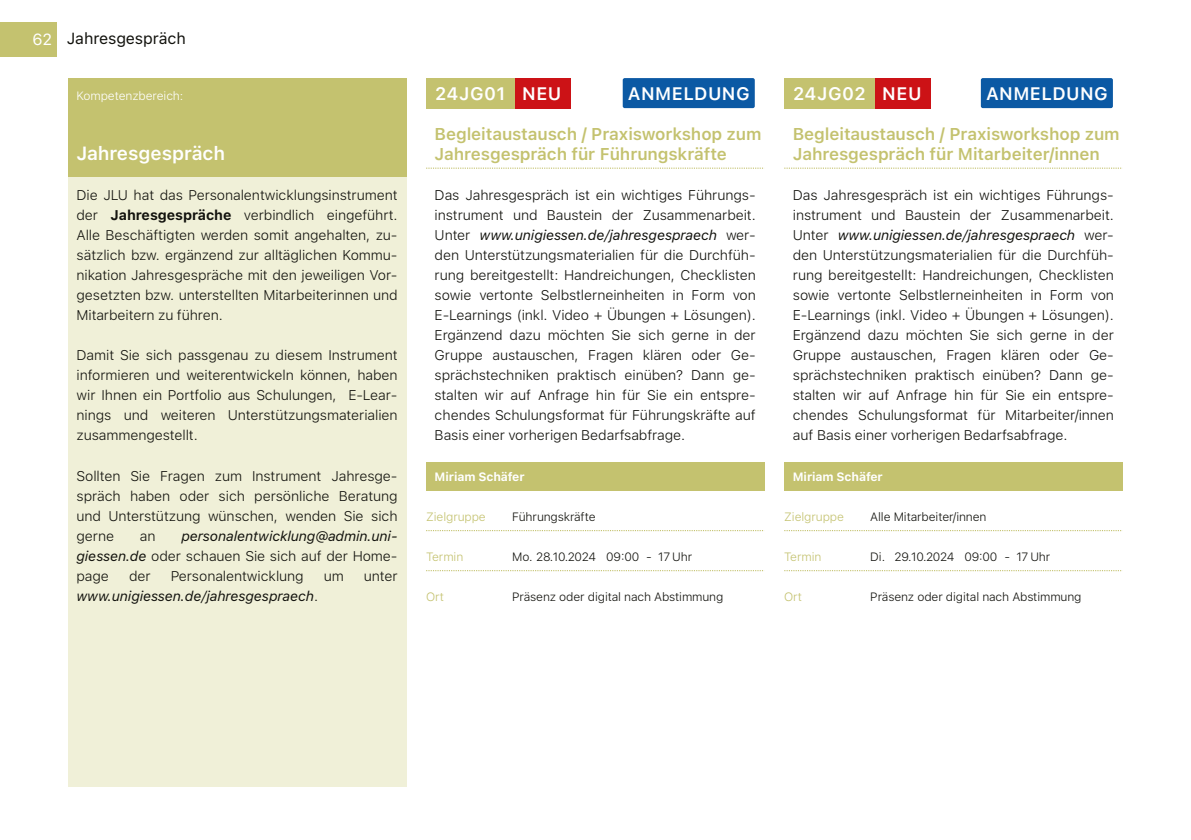
<style>
.page{position:relative;width:1191px;height:840px;background:#fff}
.page>*{position:absolute;margin:0;border:0;box-sizing:border-box;transform-origin:0 0}
.t1{font:600 19px "SF Pro Text";letter-spacing:-.005em;color:#fff}
.t2{font:600 18px "SF Pro Text";letter-spacing:.025em;color:#fff}
.t3{font:600 17px/20px "SF Pro Text";letter-spacing:-.01em;color:#c4c26f}
.t4{font:16px "SF Pro Text";letter-spacing:-.01em;color:#12120d}
.t5{font:16px "SF Pro Text";color:#fff}
.t6{font:300 14px/20px "SF Pro Text";letter-spacing:-.005em;color:#12120d;text-align:justify}
.t7{font:italic 14px/20px "SF Pro Text";letter-spacing:-.01em;color:#12120d;text-align:justify}
.t8{font:300 12px "SF Pro Text";letter-spacing:-.015em;color:#12120d}
.t9{font:300 12px "SF Pro Text";letter-spacing:-.005em;color:#c4c26f}
.t10{font:700 12px "SF Pro Text";letter-spacing:-.005em;color:#fff}
.t11{font:300 12px "SF Pro Text";letter-spacing:-.01em;color:#fff}
.s1{font-weight:700}
.s2{font-weight:300;font-style:normal}
.s3{font-weight:400;font-style:italic}
</style>
<div class="page">
<div style="left:0;top:23px;width:57px;height:34px;background:#c4c26f"></div>
<div style="left:862px;top:78px;width:68px;height:30px;background:#cc1216"></div>
<div style="left:502px;top:78px;width:68px;height:30px;background:#cc1216"></div>
<div style="left:68px;top:78px;width:338px;height:708px;background:#f0f0d8"></div>
<div style="left:68px;top:78px;width:338px;height:98px;background:#c4c26f"></div>
<div style="left:426px;top:78px;width:88px;height:30px;background:#c4c26f"></div>
<svg style="left:426px;top:167px;width:337px;height:2px"></svg>
<div style="left:426px;top:462px;width:338px;height:28px;background:#c4c26f"></div>
<svg style="left:426px;top:530px;width:338px;height:1px"></svg>
<svg style="left:426px;top:570px;width:338px;height:1px"></svg>
<div style="left:784px;top:78px;width:90px;height:30px;background:#c4c26f"></div>
<svg style="left:784px;top:167px;width:338px;height:2px"></svg>
<div style="left:784px;top:462px;width:338px;height:28px;background:#c4c26f"></div>
<svg style="left:784px;top:530px;width:338px;height:1px"></svg>
<svg style="left:784px;top:570px;width:338px;height:1px"></svg>
<div style="left:622px;top:78px;width:132px;height:30px;background:#0b59a4;border-radius:2px"></div>
<div style="left:980px;top:78px;width:132px;height:30px;background:#0b59a4;border-radius:2px"></div>
<p class="t5" style="left:32px;top:30px;width:21px">62</p>
<p class="t4" style="left:67px;top:28px;width:121px">Jahresgespräch</p>
<p class="t11" style="left:76px;top:89px;width:108px">Kompetenzbereich:</p>
<h1 class="t1" style="left:76px;top:142px;width:150px">Jahresgespräch</h1>
<p class="t6" style="left:76px;top:185px;width:323px">Die JLU hat das Personalentwicklungsinstrument der <span class="s1">Jahresgespräche</span> verbindlich eingeführt.<br>Alle Beschäftigten werden somit angehalten, zu‑ sätzlich bzw. ergänzend zur alltäglichen Kommu‑ nikation Jahresgespräche mit den jeweiligen Vor‑ gesetzten bzw. unterstellten Mitarbeiterinnen und Mitarbeitern zu führen.</p>
<p class="t6" style="left:76px;top:345px;width:323px">Damit Sie sich passgenau zu diesem Instrument informieren und weiterentwickeln können, haben wir Ihnen ein Portfolio aus Schulungen, E‑Lear‑ nings und weiteren Unterstützungsmaterialien zusammengestellt.</p>
<p class="t6" style="left:76px;top:465px;width:323px">Sollten Sie Fragen zum Instrument Jahresge‑ spräch haben oder sich persönliche Beratung und Unterstützung wünschen, wenden Sie sich gerne</p>
<p class="t7" style="left:76px;top:525px;width:323px;text-indent:105px">personalentwicklung@admin.uni‑ giessen.de <span class="s2">oder schauen Sie sich auf der Home‑ page</span></p>
<p class="t6" style="left:140px;top:525px;width:17px">an</p>
<p class="t6" style="left:129px;top:565px;width:23px">der</p>
<p class="t6" style="left:171px;top:565px;width:134px">Personalentwicklung</p>
<p class="t6" style="left:324px;top:565px;width:22px">um</p>
<p class="t6" style="left:364px;top:565px;width:35px">unter</p>
<p class="t7" style="left:76px;top:585px;width:243px">www.unigiessen.de/jahresgespraech<span class="s2">.</span></p>
<p class="t2" style="left:435px;top:83px;width:72px">24JG01</p>
<p class="t3" style="left:434px;top:124px;width:328px">Begleitaustausch / Praxisworkshop zum<br>Jahresgespräch für Führungskräfte</p>
<p class="t6" style="left:434px;top:185px;width:323px">Das Jahresgespräch ist ein wichtiges Führungs‑ instrument und Baustein der Zusammenarbeit.<br>Unter <span class="s3">www.unigiessen.de/jahresgespraech</span> wer‑ den Unterstützungsmaterialien für die Durchfüh‑ rung bereitgestellt: Handreichungen, Checklisten sowie vertonte Selbstlerneinheiten in Form von E‑Learnings (inkl. Video + Übungen + Lösungen).<br>Ergänzend dazu möchten Sie sich gerne in der Gruppe austauschen, Fragen klären oder Ge‑ sprächstechniken praktisch einüben? Dann ge‑ stalten wir auf Anfrage hin für Sie ein entspre‑ chendes Schulungsformat für Führungskräfte auf Basis einer vorherigen Bedarfsabfrage.</p>
<p class="t10" style="left:434px;top:469px;width:92px">Miriam Schäfer</p>
<p class="t9" style="left:426px;top:509px;width:61px">Zielgruppe</p>
<p class="t8" style="left:512px;top:509px;width:85px">Führungskräfte</p>
<p class="t9" style="left:426px;top:549px;width:39px">Termin</p>
<p class="t8" style="left:512px;top:549px;width:182px">Mo. 28.10.2024 09:00 ‑ 17 Uhr</p>
<p class="t9" style="left:426px;top:589px;width:19px">Ort</p>
<p class="t8" style="left:512px;top:589px;width:213px">Präsenz oder digital nach Abstimmung</p>
<p class="t2" style="left:628px;top:83px;width:123px">ANMELDUNG</p>
<p class="t2" style="left:986px;top:83px;width:123px">ANMELDUNG</p>
<p class="t2" style="left:793px;top:83px;width:74px">24JG02</p>
<p class="t3" style="left:792px;top:124px;width:328px">Begleitaustausch / Praxisworkshop zum<br>Jahresgespräch für Mitarbeiter/innen</p>
<p class="t6" style="left:792px;top:185px;width:323px">Das Jahresgespräch ist ein wichtiges Führungs‑ instrument und Baustein der Zusammenarbeit.<br>Unter <span class="s3">www.unigiessen.de/jahresgespraech</span> wer‑ den Unterstützungsmaterialien für die Durchfüh‑ rung bereitgestellt: Handreichungen, Checklisten sowie vertonte Selbstlerneinheiten in Form von E‑Learnings (inkl. Video + Übungen + Lösungen).<br>Ergänzend dazu möchten Sie sich gerne in der Gruppe austauschen, Fragen klären oder Ge‑ sprächstechniken praktisch einüben? Dann ge‑ stalten wir auf Anfrage hin für Sie ein entspre‑ chendes Schulungsformat für Mitarbeiter/innen auf Basis einer vorherigen Bedarfsabfrage.</p>
<p class="t10" style="left:792px;top:469px;width:92px">Miriam Schäfer</p>
<p class="t9" style="left:784px;top:509px;width:61px">Zielgruppe</p>
<p class="t8" style="left:870px;top:509px;width:118px">Alle Mitarbeiter/innen</p>
<p class="t9" style="left:784px;top:549px;width:39px">Termin</p>
<p class="t8" style="left:870px;top:549px;width:182px">Di. 29.10.2024 09:00 ‑ 17 Uhr</p>
<p class="t9" style="left:784px;top:589px;width:19px">Ort</p>
<p class="t8" style="left:870px;top:589px;width:213px">Präsenz oder digital nach Abstimmung</p>
<p class="t2" style="left:522px;top:83px;width:41px">NEU</p>
<p class="t2" style="left:882px;top:83px;width:41px">NEU</p>
</div>
